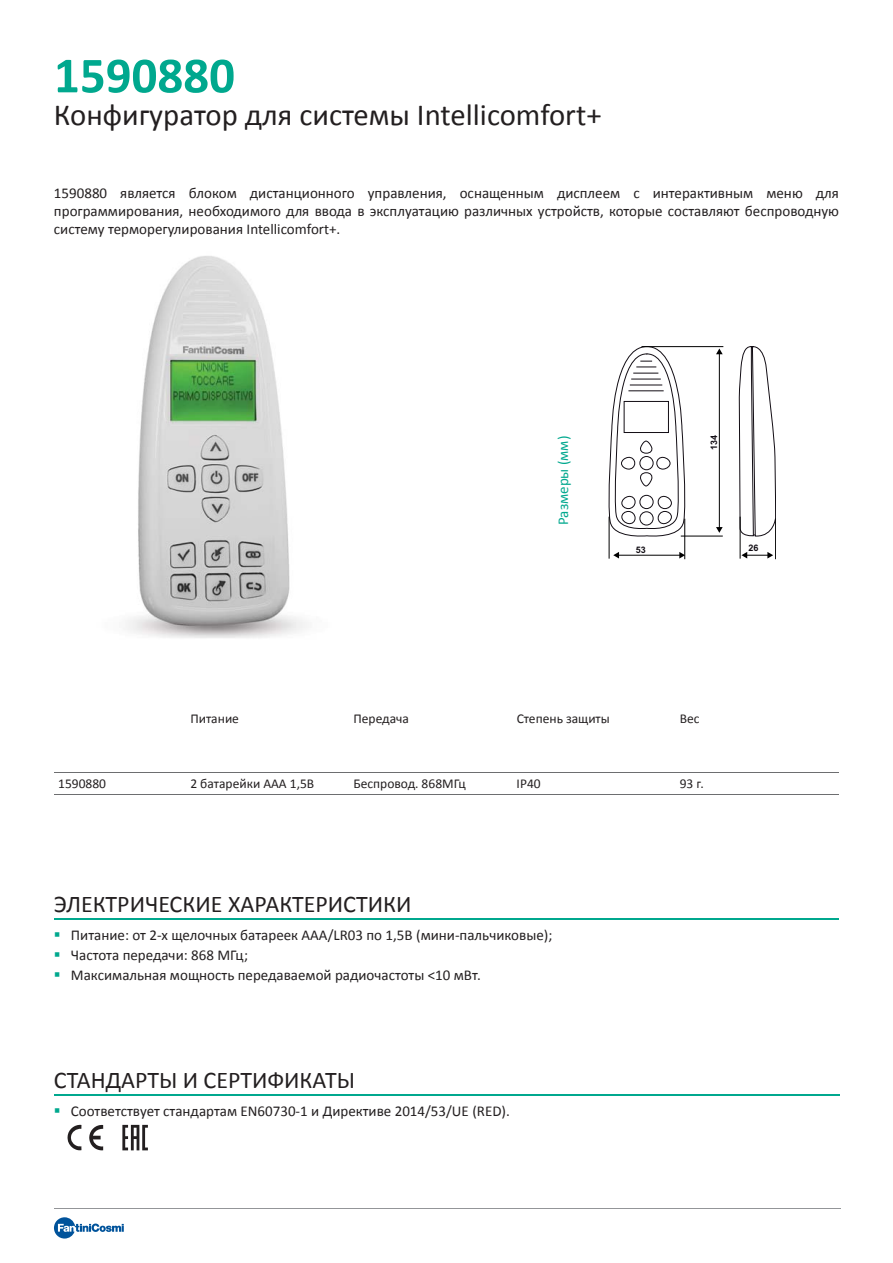
<style>
.page{position:relative;width:893px;height:1263px;background:#fff}
.page>*{position:absolute;margin:0;border:0;box-sizing:border-box;transform-origin:0 0}
.t1{font:700 51px "Calibri";color:#00a88e}
.t2{font:30.75px "Calibri";color:#231f20}
.t3{font:24px "Calibri";color:#231f20}
.t4{font:15px/18px "Calibri";color:#231f20;text-align:justify}
.t5{font:15px "Calibri";color:#00a88e}
.t6{font:13.5px "Calibri";color:#231f20}
.t7{font:700 9px "Arial";color:#120d14}
.s1{color:#00a88e}
</style>
<div class="page">
<hr style="left:54px;top:1209px;width:786px;height:1px;background:#939598">
<svg style="left:54px;top:1217px;width:70px;height:22px"></svg>
<hr style="left:54px;top:918px;width:784px;height:2px;background:#00a88e">
<svg style="left:54px;top:772px;width:784px;height:1px"></svg>
<hr style="left:54px;top:773px;width:784px;height:1px;background:#6d6e70">
<hr style="left:54px;top:794px;width:784px;height:1px;background:#6d6e70">
<img style="left:126px;top:256px;width:181px;height:382px">
<svg style="left:609px;top:347px;width:79px;height:192px"></svg>
<div style="left:639px;top:511px;width:14px;height:14px;border:1px solid #120d14;border-radius:50%"></div>
<svg style="left:738px;top:346px;width:38px;height:191px"></svg>
<hr style="left:609px;top:517px;width:1px;height:42px;background:#000">
<hr style="left:684px;top:519px;width:1px;height:40px;background:#000">
<hr style="left:618px;top:555px;width:62px;height:1px;background:#000">
<svg style="left:613px;top:552px;width:6px;height:7px"></svg>
<svg style="left:679px;top:552px;width:6px;height:7px"></svg>
<hr style="left:740px;top:517px;width:1px;height:42px;background:#000">
<hr style="left:775px;top:519px;width:1px;height:40px;background:#000">
<svg style="left:741px;top:552px;width:32px;height:7px"></svg>
<hr style="left:681px;top:536px;width:42px;height:1px;background:#000">
<hr style="left:641px;top:346px;width:82px;height:1px;background:#000">
<hr style="left:719px;top:353px;width:1px;height:175px;background:#000">
<svg style="left:716px;top:527px;width:7px;height:6px"></svg>
<svg style="left:716px;top:349px;width:7px;height:5px"></svg>
<hr style="left:54px;top:1094px;width:785px;height:2px;background:#00a88e">
<svg style="left:68px;top:1124px;width:13px;height:26px"></svg>
<svg style="left:89px;top:1124px;width:14px;height:26px"></svg>
<svg style="left:122px;top:1125px;width:26px;height:25px"></svg>
<h1 class="t1" style="left:54px;top:54px;width:182px">1590880</h1>
<h2 class="t2" style="left:54px;top:102px;width:549px">Конфигуратор для системы Intellicomfort+</h2>
<p class="t4" style="left:54px;top:186px;width:786px">1590880 является блоком дистанционного управления, оснащенным дисплеем с интерактивным меню для программирования, необходимого для ввода в эксплуатацию различных устройств, которые составляют беспроводную систему терморегулирования Intellicomfort+.</p>
<p class="t5" style="left:557px;top:525px;width:91px;rotate:-90deg">Размеры (мм)</p>
<p class="t7" style="left:709px;top:450px;width:17px;rotate:-90deg">134</p>
<p class="t7" style="left:636px;top:545px;width:12px">53</p>
<p class="t7" style="left:748px;top:542px;width:12px">26</p>
<p class="t6" style="left:190px;top:713px;width:50px">Питание</p>
<p class="t6" style="left:353px;top:713px;width:57px">Передача</p>
<p class="t6" style="left:517px;top:713px;width:95px">Степень защиты</p>
<p class="t6" style="left:680px;top:713px;width:21px">Вес</p>
<p class="t6" style="left:58px;top:778px;width:49px">1590880</p>
<p class="t6" style="left:190px;top:778px;width:125px">2 батарейки AAA 1,5В</p>
<p class="t6" style="left:353px;top:778px;width:114px">Беспровод. 868MГц</p>
<p class="t6" style="left:517px;top:778px;width:26px">IP40</p>
<p class="t6" style="left:680px;top:778px;width:26px">93 г.</p>
<h3 class="t3" style="left:54px;top:894px;width:359px">ЭЛЕКТРИЧЕСКИЕ ХАРАКТЕРИСТИКИ</h3>
<p class="t4" style="left:54px;top:927px;width:500px"><span class="s1">▪</span> Питание: от 2-х щелочных батареек AAA/LR03 по 1,5В (мини-пальчиковые);</p>
<p class="t4" style="left:54px;top:947px;width:196px"><span class="s1">▪</span> Частота передачи: 868 МГц;</p>
<p class="t4" style="left:54px;top:967px;width:429px"><span class="s1">▪</span> Максимальная мощность передаваемой радиочастоты &lt;10 мВт.</p>
<h3 class="t3" style="left:54px;top:1070px;width:303px">СТАНДАРТЫ И СЕРТИФИКАТЫ</h3>
<p class="t4" style="left:54px;top:1103px;width:457px"><span class="s1">▪</span> Соответствует стандартам EN60730-1 и Директиве 2014/53/UE (RED).</p>
</div>
